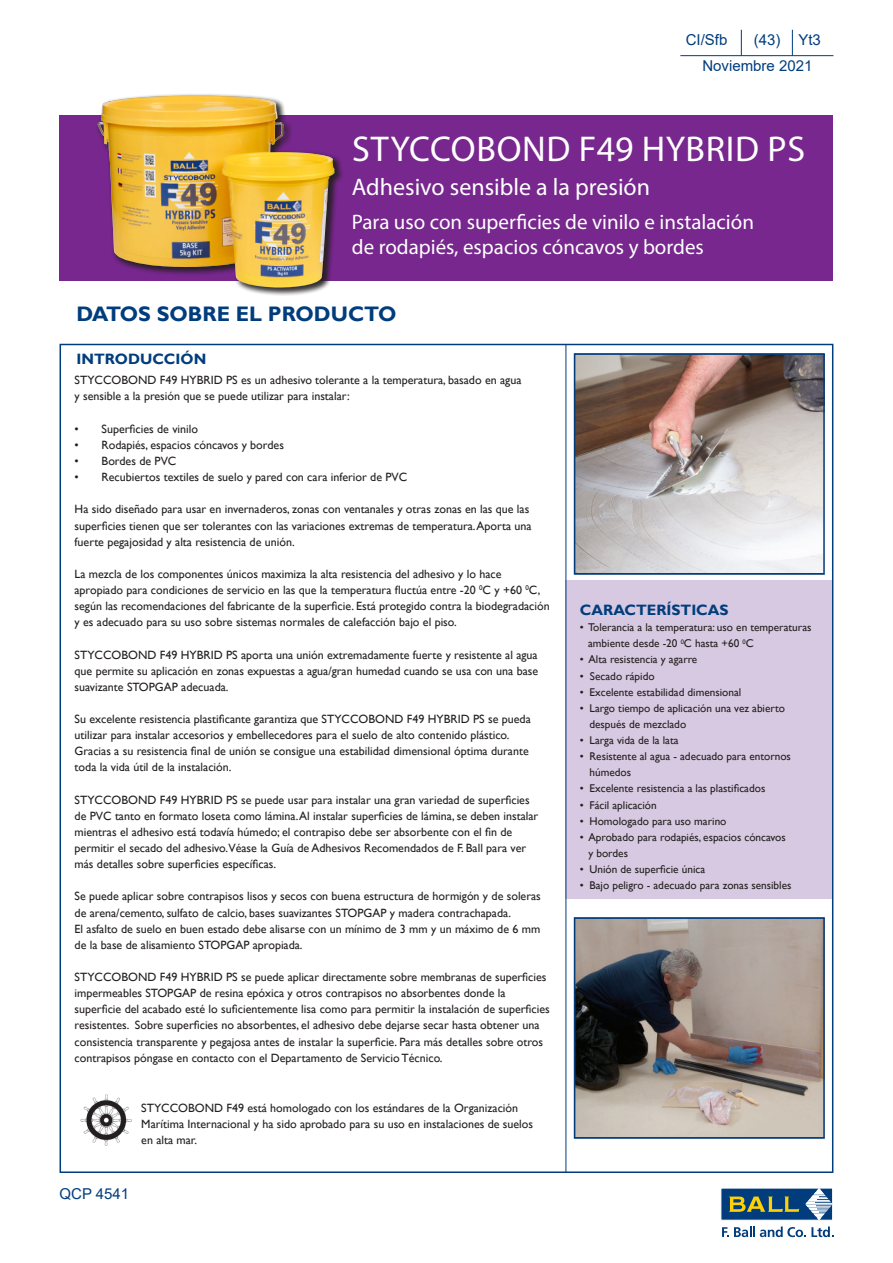
<style>
.page{position:relative;width:893px;height:1263px;background:#fff}
.page>*{position:absolute;margin:0;border:0;box-sizing:border-box;transform-origin:0 0}
.t1{font:36px "Myriad Pro";letter-spacing:.02em;color:#fff}
.t2{font:24px "Myriad Pro";color:#fff}
.t3{font:21px/25.2px "Myriad Pro";color:#fff}
.t4{font:700 21px "Gill Sans";color:#013d7d}
.t5{font:15px "Arial";color:#013d7d}
.t6{font:700 15px "Gill Sans";color:#013d7d}
.t7{font:12px/16.2px "Gill Sans";color:#231f20}
.t8{font:11.25px/16.2px "Gill Sans";color:#231f20}
</style>
<div class="page">
<div style="left:566px;top:580px;width:266px;height:319px;background:#d7c9e1"></div>
<hr style="left:680px;top:55px;width:153px;height:1px;background:#013d7d">
<svg style="left:741px;top:30px;width:1px;height:26px"></svg>
<svg style="left:792px;top:30px;width:1px;height:25px"></svg>
<div style="left:60px;top:115px;width:773px;height:166px;background:#77278d"></div>
<hr style="left:566px;top:345px;width:1px;height:827px;background:#013d7d">
<svg style="left:722px;top:1226px;width:111px;height:11px"></svg>
<div style="left:721px;top:1188px;width:112px;height:32px;background:#013d7d"></div>
<svg style="left:729px;top:1196px;width:70px;height:16px"></svg>
<svg style="left:805px;top:1188px;width:28px;height:32px"></svg>
<div style="left:96px;top:94px;width:247px;height:203px;background:#231f20;opacity:.75"></div>
<img style="left:98px;top:96px;width:236px;height:191px">
<img style="left:577px;top:356px;width:245px;height:215px">
<div style="left:574px;top:353px;width:251px;height:221px;border:2px solid #013d7d"></div>
<img style="left:577px;top:920px;width:245px;height:215px">
<div style="left:574px;top:917px;width:251px;height:221px;border:2px solid #013d7d"></div>
<img style="left:81px;top:1094px;width:51px;height:51px">
<p class="t5" style="left:686px;top:30px;width:43px">CI/Sfb</p>
<p class="t5" style="left:754px;top:30px;width:28px">(43)</p>
<p class="t5" style="left:798px;top:30px;width:24px">Yt3</p>
<p class="t5" style="left:702px;top:56px;width:112px">Noviembre 2021</p>
<p class="t1" style="left:352px;top:126px;width:454px">STYCCOBOND F49 HYBRID PS</p>
<p class="t2" style="left:352px;top:172px;width:300px">Adhesivo sensible a la presión</p>
<p class="t3" style="left:352px;top:209px;width:404px">Para uso con superficies de vinilo e instalación de rodapiés, espacios cóncavos y bordes</p>
<p class="t4" style="left:77px;top:301px;width:321px">DATOS SOBRE EL PRODUCTO</p>
<p class="t6" style="left:77px;top:350px;width:131px">INTRODUCCIÓN</p>
<p class="t7" style="left:75px;top:372px;width:448px">STYCCOBOND F49 HYBRID PS es un adhesivo tolerante a la temperatura, basado en agua y sensible a la presión que se puede utilizar para instalar:</p>
<p class="t7" style="left:75px;top:421px;width:125px">• Superficies de vinilo</p>
<p class="t7" style="left:75px;top:437px;width:211px">• Rodapiés, espacios cóncavos y bordes</p>
<p class="t7" style="left:75px;top:453px;width:103px">• Bordes de PVC</p>
<p class="t7" style="left:75px;top:469px;width:334px">• Recubiertos textiles de suelo y pared con cara inferior de PVC</p>
<p class="t7" style="left:75px;top:501px;width:459px">Ha sido diseñado para usar en invernaderos, zonas con ventanales y otras zonas en las que las superficies tienen que ser tolerantes con las variaciones extremas de temperatura.Aporta una fuerte pegajosidad y alta resistencia de unión.</p>
<p class="t7" style="left:75px;top:566px;width:477px">La mezcla de los componentes únicos maximiza la alta resistencia del adhesivo y lo hace apropiado para condiciones de servicio en las que la temperatura fluctúa entre -20 <sup>0</sup>C y +60 <sup>0</sup>C, según las recomendaciones del fabricante de la superficie. Está protegido contra la biodegradación y es adecuado para su uso sobre sistemas normales de calefacción bajo el piso.</p>
<p class="t7" style="left:75px;top:647px;width:465px;text-align:justify">STYCCOBOND F49 HYBRID PS aporta una unión extremadamente fuerte y resistente al agua que permite su aplicación en zonas expuestas a agua/gran humedad cuando se usa con una base suavizante STOPGAP adecuada.</p>
<p class="t7" style="left:75px;top:711px;width:458px">Su excelente resistencia plastificante garantiza que STYCCOBOND F49 HYBRID PS se pueda utilizar para instalar accesorios y embellecedores para el suelo de alto contenido plástico.<br>Gracias a su resistencia final de unión se consigue una estabilidad dimensional óptima durante toda la vida útil de la instalación.</p>
<p class="t7" style="left:75px;top:792px;width:465px">STYCCOBOND F49 HYBRID PS se puede usar para instalar una gran variedad de superficies de PVC tanto en formato loseta como lámina.Al instalar superficies de lámina, se deben instalar mientras el adhesivo está todavía húmedo; el contrapiso debe ser absorbente con el fin de permitir el secado del adhesivo.Véase la Guía de Adhesivos Recomendados de F. Ball para ver más detalles sobre superficies específicas.</p>
<p class="t7" style="left:75px;top:888px;width:468px">Se puede aplicar sobre contrapisos lisos y secos con buena estructura de hormigón y de soleras de arena/cemento, sulfato de calcio, bases suavizantes STOPGAP y madera contrachapada.<br>El asfalto de suelo en buen estado debe alisarse con un mínimo de 3 mm y un máximo de 6 mm de la base de alisamiento STOPGAP apropiada.</p>
<p class="t7" style="left:75px;top:969px;width:477px">STYCCOBOND F49 HYBRID PS se puede aplicar directamente sobre membranas de superficies impermeables STOPGAP de resina epóxica y otros contrapisos no absorbentes donde la superficie del acabado esté lo suficientemente lisa como para permitir la instalación de superficies resistentes. Sobre superficies no absorbentes, el adhesivo debe dejarse secar hasta obtener una consistencia transparente y pegajosa antes de instalar la superficie. Para más detalles sobre otros contrapisos póngase en contacto con el Departamento de Servicio Técnico.</p>
<p class="t7" style="left:141px;top:1100px;width:393px">STYCCOBOND F49 está homologado con los estándares de la Organización<br>Marítima Internacional y ha sido aprobado para su uso en instalaciones de suelos en alta mar.</p>
<p class="t5" style="left:60px;top:1183px;width:71px">QCP 4541</p>
<p class="t6" style="left:580px;top:601px;width:150px">CARACTERÍSTICAS</p>
<p class="t8" style="left:588px;top:619px;width:225px;text-indent:-8px">• Tolerancia a la temperatura: uso en temperaturas ambiente desde -20 <sup>0</sup>C hasta +60 <sup>0</sup>C</p>
<p class="t8" style="left:580px;top:652px;width:119px">• Alta resistencia y agarre</p>
<p class="t8" style="left:580px;top:668px;width:76px">• Secado rápido</p>
<p class="t8" style="left:580px;top:684px;width:163px">• Excelente estabilidad dimensional</p>
<p class="t8" style="left:589px;top:700px;width:197px;text-indent:-10px">• Largo tiempo de aplicación una vez abierto después de mezclado</p>
<p class="t8" style="left:580px;top:732px;width:100px">• Larga vida de la lata</p>
<p class="t8" style="left:589px;top:748px;width:203px;text-indent:-10px">• Resistente al agua - adecuado para entornos húmedos</p>
<p class="t8" style="left:580px;top:781px;width:187px">• Excelente resistencia a las plastificados</p>
<p class="t8" style="left:580px;top:797px;width:78px">• Fácil aplicación</p>
<p class="t8" style="left:580px;top:813px;width:148px">• Homologado para uso marino</p>
<p class="t8" style="left:588px;top:829px;width:199px;text-indent:-8px">• Aprobado para rodapiés, espacios cóncavos y bordes</p>
<p class="t8" style="left:580px;top:861px;width:127px">• Unión de superficie única</p>
<p class="t8" style="left:580px;top:877px;width:213px">• Bajo peligro - adecuado para zonas sensibles</p>
</div>
